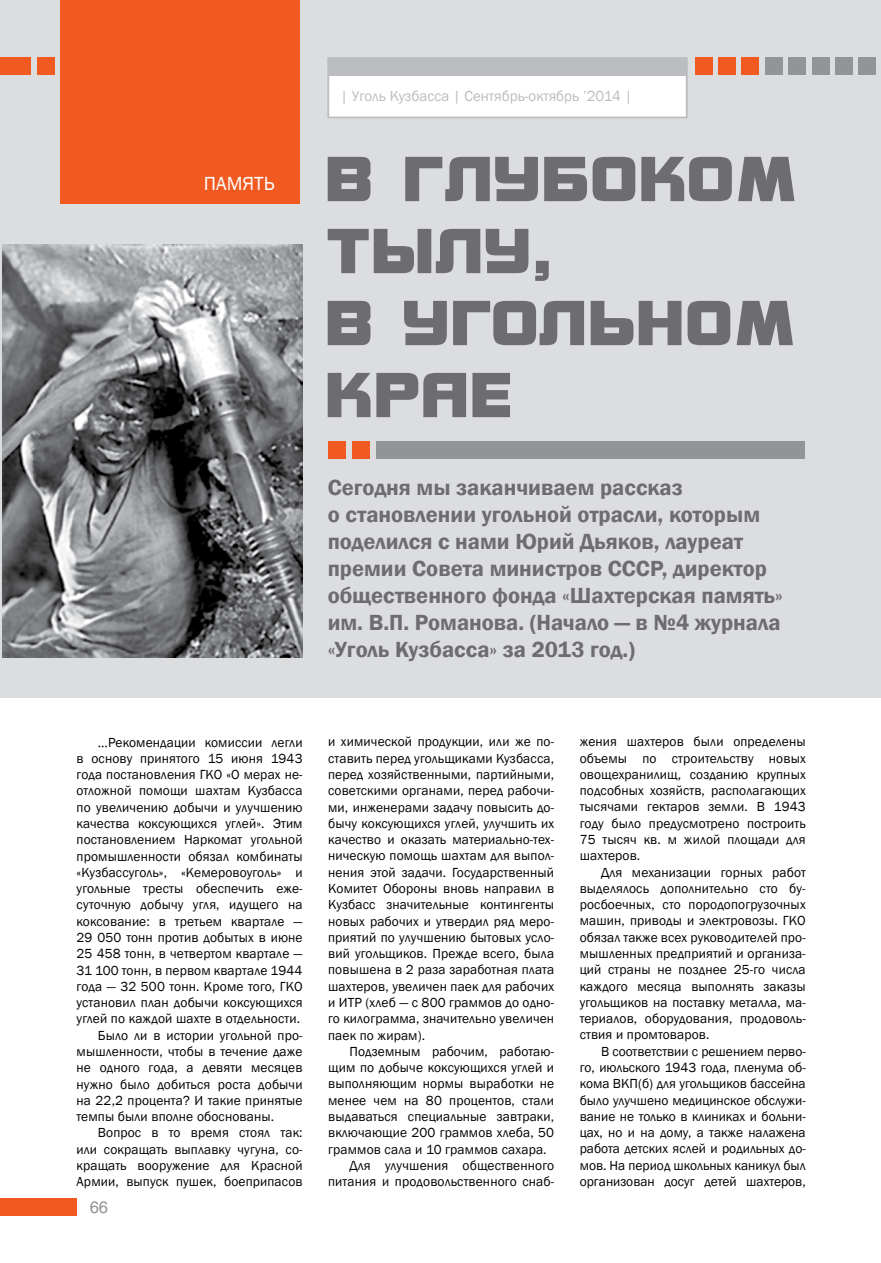
<style>
.page{position:relative;width:881px;height:1263px;background:#fff}
.page>*{position:absolute;margin:0;border:0;box-sizing:border-box;transform-origin:0 0}
.t1{font:600 22.5px/27px "Franklin Gothic";color:#6d6d71}
.t2{font:19.5px "Franklin Gothic";color:#fff}
.t3{font:16.5px "Helios";color:#939498}
.t4{font:15px "Franklin Gothic";color:#bbbdc0}
.t5{font:13.5px/16.4px "Franklin Gothic";letter-spacing:.01em;color:#000;text-align:justify}
</style>
<div class="page">
<div style="left:0;top:0;width:880px;height:697px;background:#dcddde"></div>
<svg style="left:327px;top:57px;width:360px;height:61px;background:#f9f9f9"></svg>
<div style="left:858px;top:58px;width:17px;height:17px;background:#939498"></div>
<div style="left:327px;top:59px;width:359px;height:17px;background:#bbbdc0"></div>
<div style="left:0;top:1198px;width:77px;height:17px;background:#f05a21"></div>
<div style="left:37px;top:58px;width:17px;height:17px;background:#f05a21"></div>
<div style="left:0;top:58px;width:30px;height:17px;background:#f05a21"></div>
<div style="left:835px;top:58px;width:17px;height:17px;background:#939498"></div>
<div style="left:811px;top:58px;width:17px;height:17px;background:#939498"></div>
<div style="left:788px;top:58px;width:17px;height:17px;background:#939498"></div>
<div style="left:765px;top:58px;width:17px;height:17px;background:#939498"></div>
<div style="left:741px;top:58px;width:17px;height:17px;background:#f05a21"></div>
<div style="left:718px;top:58px;width:17px;height:17px;background:#f05a21"></div>
<div style="left:694px;top:58px;width:17px;height:17px;background:#f05a21"></div>
<div style="left:60px;top:0;width:240px;height:203px;background:#f05a21"></div>
<img style="left:2px;top:245px;width:300px;height:412px">
<svg style="left:327px;top:157px;width:467px;height:44px"></svg>
<svg style="left:327px;top:229px;width:221px;height:52px"></svg>
<svg style="left:327px;top:301px;width:465px;height:44px"></svg>
<svg style="left:327px;top:373px;width:183px;height:44px"></svg>
<div style="left:375px;top:441px;width:429px;height:17px;background:#939498"></div>
<div style="left:352px;top:441px;width:17px;height:17px;background:#f05a21"></div>
<div style="left:329px;top:441px;width:17px;height:17px;background:#f05a21"></div>
<h2 class="t2" style="left:204px;top:172px;width:72px">ПАМЯТЬ</h2>
<p class="t4" style="left:340px;top:87px;width:293px">| Уголь Кузбасса | Сентябрь-октябрь ’2014 |</p>
<p class="t1" style="left:327px;top:474px;width:456px">Сегодня мы заканчиваем рассказ<br>о становлении угольной отрасли, которым поделился с нами Юрий Дьяков, лауреат премии Совета министров СССР, директор общественного фонда «Шахтерская память» им. В.П. Романова. (Начало — в №4 журнала «Уголь Кузбасса» за 2013 год.)</p>
<p class="t5" style="left:98px;top:734px;width:206px">…Рекомендации комиссии легли</p>
<p class="t5" style="left:77px;top:750px;width:227px">в основу принятого 15 июня 1943</p>
<p class="t5" style="left:77px;top:767px;width:227px">года постановления ГКО «О мерах не-</p>
<p class="t5" style="left:77px;top:783px;width:227px">отложной помощи шахтам Кузбасса</p>
<p class="t5" style="left:77px;top:799px;width:227px">по увеличению добычи и улучшению</p>
<p class="t5" style="left:77px;top:816px;width:227px">качества коксующихся углей». Этим</p>
<p class="t5" style="left:77px;top:832px;width:227px">постановлением Наркомат угольной</p>
<p class="t5" style="left:77px;top:848px;width:227px">промышленности обязал комбинаты</p>
<p class="t5" style="left:77px;top:864px;width:227px">«Кузбассуголь», «Кемеровоуголь» и</p>
<p class="t5" style="left:77px;top:881px;width:227px">угольные тресты обеспечить еже-</p>
<p class="t5" style="left:77px;top:897px;width:227px">суточную добычу угля, идущего на</p>
<p class="t5" style="left:77px;top:913px;width:227px">коксование: в третьем квартале —</p>
<p class="t5" style="left:77px;top:929px;width:227px">29 050 тонн против добытых в июне</p>
<p class="t5" style="left:77px;top:946px;width:227px">25 458 тонн, в четвертом квартале —</p>
<p class="t5" style="left:77px;top:962px;width:227px">31 100 тонн, в первом квартале 1944</p>
<p class="t5" style="left:77px;top:978px;width:227px">года — 32 500 тонн. Кроме того, ГКО</p>
<p class="t5" style="left:77px;top:995px;width:227px">установил план добычи коксующихся</p>
<p class="t5" style="left:77px;top:1011px;width:225px">углей по каждой шахте в отдельности.</p>
<p class="t5" style="left:98px;top:1027px;width:206px">Было ли в истории угольной про-</p>
<p class="t5" style="left:77px;top:1043px;width:227px">мышленности, чтобы в течение даже</p>
<p class="t5" style="left:77px;top:1060px;width:227px">не одного года, а девяти месяцев</p>
<p class="t5" style="left:77px;top:1076px;width:227px">нужно было добиться роста добычи</p>
<p class="t5" style="left:77px;top:1092px;width:227px">на 22,2 процента? И такие принятые</p>
<p class="t5" style="left:77px;top:1109px;width:199px">темпы были вполне обоснованы.</p>
<p class="t5" style="left:98px;top:1125px;width:206px">Вопрос в то время стоял так:</p>
<p class="t5" style="left:77px;top:1141px;width:227px">или сокращать выплавку чугуна, со-</p>
<p class="t5" style="left:77px;top:1157px;width:227px">кращать вооружение для Красной</p>
<p class="t5" style="left:77px;top:1174px;width:227px">Армии, выпуск пушек, боеприпасов</p>
<p class="t3" style="left:90px;top:1197px;width:20px">66</p>
<p class="t5" style="left:328px;top:734px;width:227px">и химической продукции, или же по&shy;ставить перед угольщиками Кузбасса, перед хозяйственными, партийными, советскими органами, перед рабочи&shy;ми, инженерами задачу повысить до&shy;бычу коксующихся углей, улучшить их качество и оказать материально-тех&shy;ническую помощь шахтам для выпол&shy;нения этой задачи. Государственный Комитет Обороны вновь направил в Кузбасс значительные контингенты новых рабочих и утвердил ряд меро&shy;приятий по улучшению бытовых усло&shy;вий угольщиков. Прежде всего, была повышена в 2 раза заработная плата шахтеров, увеличен паек для рабочих и ИТР (хлеб — с 800 граммов до одно&shy;го килограмма, значительно увеличен паек по жирам).</p>
<p class="t5" style="left:349px;top:1043px;width:206px">Подземным рабочим, работаю-</p>
<p class="t5" style="left:328px;top:1060px;width:227px">щим по добыче коксующихся углей и</p>
<p class="t5" style="left:328px;top:1076px;width:227px">выполняющим нормы выработки не</p>
<p class="t5" style="left:328px;top:1092px;width:227px">менее чем на 80 процентов, стали</p>
<p class="t5" style="left:328px;top:1108px;width:227px">выдаваться специальные завтраки,</p>
<p class="t5" style="left:328px;top:1125px;width:227px">включающие 200 граммов хлеба, 50</p>
<p class="t5" style="left:328px;top:1141px;width:220px">граммов сала и 10 граммов сахара.</p>
<p class="t5" style="left:349px;top:1157px;width:206px">Для улучшения общественного</p>
<p class="t5" style="left:328px;top:1174px;width:227px">питания и продовольственного снаб-</p>
<p class="t5" style="left:579px;top:734px;width:227px">жения шахтеров были определены объемы по строительству новых овощехранилищ, созданию крупных подсобных хозяйств, располагающих тысячами гектаров земли. В 1943 году было предусмотрено построить 75 тысяч кв. м жилой площади для шахтеров.</p>
<p class="t5" style="left:579px;top:864px;width:227px;text-indent:21px">Для механизации горных работ выделялось дополнительно сто бу&shy;росбоечных, сто породопогрузочных машин, приводы и электровозы. ГКО обязал также всех руководителей про&shy;мышленных предприятий и организа&shy;ций страны не позднее 25-го числа каждого месяца выполнять заказы угольщиков на поставку металла, ма&shy;териалов, оборудования, продоволь&shy;ствия и промтоваров.</p>
<p class="t5" style="left:579px;top:1043px;width:227px;text-indent:21px">В соответствии с решением перво&shy;го, июльского 1943 года, пленума об&shy;кома ВКП(б) для угольщиков бассейна было улучшено медицинское обслужи&shy;вание не только в клиниках и больни&shy;цах, но и на дому, а также налажена работа детских яслей и родильных до&shy;мов. На период школьных каникул был организован досуг детей шахтеров,</p>
</div>
